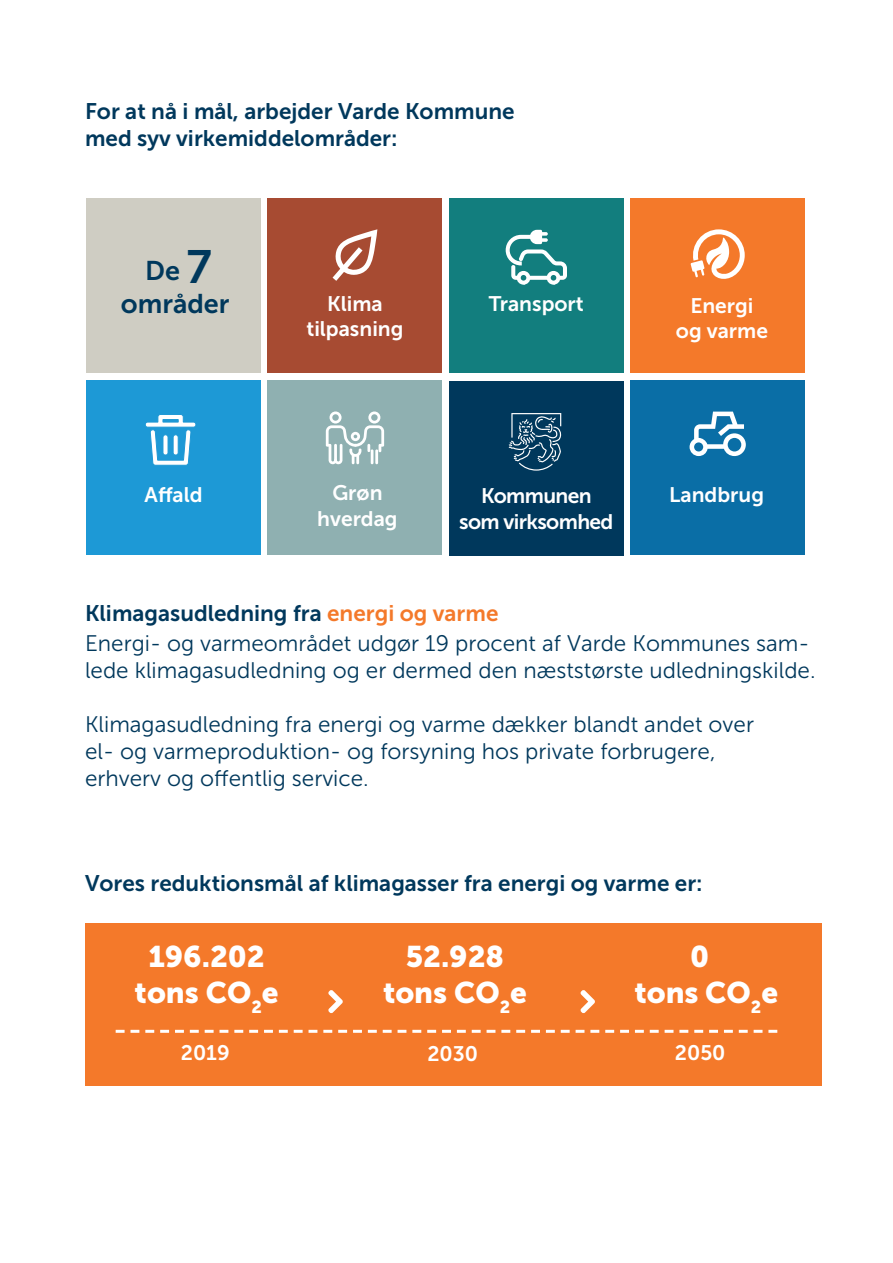
<style>
.page{position:relative;width:893px;height:1263px;background:#fff}
.page>*{position:absolute;margin:0;border:0;box-sizing:border-box;transform-origin:0 0}
.t1{font:29.7px/35.7px "Museo Sans 900";color:#fff;text-align:center}
.t2{font:27px/32.4px "Museo Sans 700";color:#00385c;text-align:center}
.t3{font:22.5px/27px "Museo Sans 300";color:#00385c}
.t4{font:22.5px/27px "Museo Sans 700";color:#00385c}
.t5{font:21px/25.2px "Museo Sans 700";color:#fff;text-align:center}
.t6{font:21px/25.2px "Museo Sans 700";letter-spacing:-.03em;color:#fff;text-align:center}
.s1{font-size:46.5px}
.s2{color:#f4792a}
</style>
<div class="page">
<div style="left:85px;top:924px;width:737px;height:162px;background:#f4792a"></div>
<svg style="left:116px;top:1030px;width:661px;height:3px"></svg>
<svg style="left:328px;top:990px;width:15px;height:23px"></svg>
<svg style="left:580px;top:990px;width:15px;height:23px"></svg>
<div style="left:86px;top:198px;width:175px;height:174px;background:#cfcdc3"></div>
<div style="left:86px;top:380px;width:175px;height:175px;background:#1d99d6"></div>
<div style="left:268px;top:198px;width:174px;height:174px;background:#a74b32"></div>
<div style="left:268px;top:380px;width:174px;height:175px;background:#8fb0b1"></div>
<div style="left:449px;top:198px;width:174px;height:174px;background:#127e7e"></div>
<div style="left:449px;top:381px;width:174px;height:175px;background:#00385c"></div>
<div style="left:630px;top:198px;width:175px;height:174px;background:#f4792a"></div>
<div style="left:630px;top:380px;width:175px;height:175px;background:#0a6ea6"></div>
<svg style="left:333px;top:229px;width:44px;height:52px"></svg>
<svg style="left:326px;top:411px;width:58px;height:53px"></svg>
<svg style="left:145px;top:414px;width:51px;height:51px"></svg>
<svg style="left:506px;top:230px;width:61px;height:55px"></svg>
<svg style="left:509px;top:413px;width:52px;height:58px"></svg>
<svg style="left:691px;top:229px;width:54px;height:50px"></svg>
<svg style="left:690px;top:412px;width:56px;height:44px"></svg>
<p class="t4" style="left:85px;top:97px;width:431px">For at nå i mål, arbejder Varde Kommune med syv virkemiddelområder:</p>
<p class="t2" style="left:121px;top:255px;width:110px">De <span class="s1">7 </span>områder</p>
<p class="t5" style="left:145px;top:482px;width:59px">Affald</p>
<p class="t5" style="left:306px;top:291px;width:99px">Klima tilpasning</p>
<p class="t5" style="left:489px;top:291px;width:96px">Transport</p>
<p class="t5" style="left:317px;top:481px;width:82px">Grøn hverdag</p>
<p class="t6" style="left:459px;top:483px;width:156px">Kommunen som virksomhed</p>
<p class="t5" style="left:676px;top:293px;width:94px">Energi og varme</p>
<p class="t5" style="left:669px;top:482px;width:96px">Landbrug</p>
<p class="t4" style="left:85px;top:599px;width:415px">Klimagasudledning fra <span class="s2">energi og varme</span></p>
<p class="t3" style="left:85px;top:630px;width:732px">Energi- og varmeområdet udgør 19 procent af Varde Kommunes sam&shy;lede klimagasudledning og er dermed den næststørste udledningskilde.</p>
<p class="t3" style="left:85px;top:711px;width:670px">Klimagasudledning fra energi og varme dækker blandt andet over el- og varmeproduktion- og forsyning hos private forbrugere, erhverv og offentlig service.</p>
<p class="t4" style="left:85px;top:869px;width:619px">Vores reduktionsmål af klimagasser fra energi og varme er:</p>
<h1 class="t1" style="left:135px;top:938px;width:145px">196.202 tons CO<sub>2</sub>e</h1>
<h1 class="t1" style="left:383px;top:938px;width:145px">52.928 tons CO<sub>2</sub>e</h1>
<h1 class="t1" style="left:634px;top:938px;width:145px">0<br>tons CO<sub>2</sub>e</h1>
<p class="t5" style="left:181px;top:1040px;width:50px">2019</p>
<p class="t5" style="left:427px;top:1041px;width:52px">2030</p>
<p class="t5" style="left:675px;top:1040px;width:52px">2050</p>
</div>
